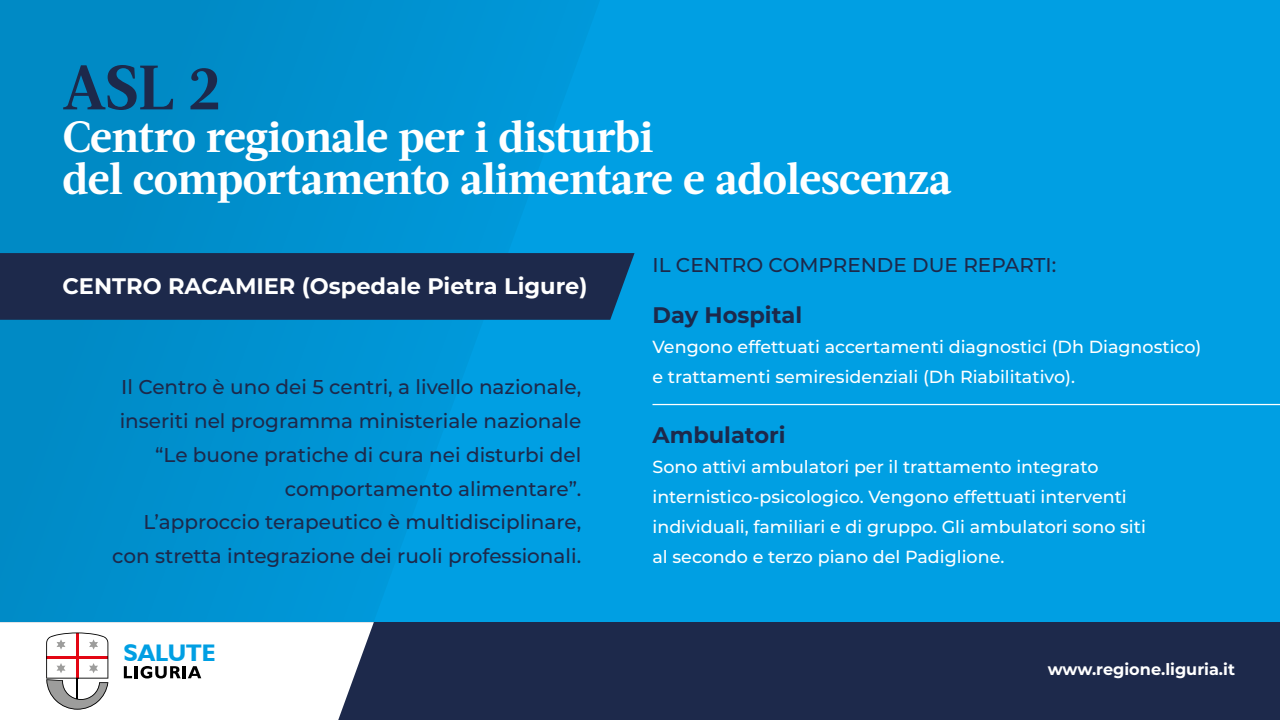
<style>
.page{position:relative;width:1280px;height:720px;background:#009fe3}
.page>*{position:absolute;margin:0;border:0;box-sizing:border-box;transform-origin:0 0}
.t1{font:700 62.5px "Acta";color:#1d294b}
.t2{font:700 43.75px/42.4px "Acta";letter-spacing:-.01em;color:#fff}
.t3{font:700 24px "Humanist 521 BT";color:#009fe3}
.t4{font:700 22.5px "Montserrat";color:#fff}
.t5{font:700 22.5px "Montserrat";color:#1d294b}
.t6{font:500 20px/33.8px "Montserrat";color:#1d294b;text-align:right}
.t7{font:500 17.5px/30px "Montserrat";color:#fff}
.t8{font:700 16.12px "Montserrat";color:#fff}
</style>
<div class="page">
<svg style="left:0;top:0;width:569px;height:622px;fill:#0091d0"></svg>
<div style="left:0;top:622px;width:1280px;height:98px;background:#1d294b"></div>
<svg style="left:0;top:622px;width:374px;height:98px;background:#ebe9eb"></svg>
<div style="left:0;top:253px;width:635px;height:67px;background:#1d294b"></div>
<hr style="left:652px;top:404px;width:628px;height:1px;background:#fff">
<h1 class="t1" style="left:62px;top:51px;width:160px">ASL 2</h1>
<h2 class="t2" style="left:62px;top:116px;width:891px">Centro regionale per i disturbi<br>del comportamento alimentare e adolescenza</h2>
<p class="t4" style="left:62px;top:270px;width:526px">CENTRO RACAMIER (Ospedale Pietra Ligure)</p>
<p class="t6" style="left:112px;top:370px;width:471px">Il Centro è uno dei 5 centri, a livello nazionale, inseriti nel programma ministeriale nazionale “Le buone pratiche di cura nei disturbi del comportamento alimentare”.<br>L’approccio terapeutico è multidisciplinare, con stretta integrazione dei ruoli professionali.</p>
<h3 class="t3" style="left:124px;top:638px;width:93px">SALUTE</h3>
<p class="t6" style="left:652px;top:248px;width:405px">IL CENTRO COMPRENDE DUE REPARTI:</p>
<p class="t5" style="left:652px;top:299px;width:151px">Day Hospital</p>
<p class="t7" style="left:652px;top:331px;width:551px">Vengono effettuati accertamenti diagnostici (Dh Diagnostico) e trattamenti semiresidenziali (Dh Riabilitativo).</p>
<p class="t5" style="left:652px;top:419px;width:134px">Ambulatori</p>
<p class="t7" style="left:652px;top:451px;width:495px">Sono attivi ambulatori per il trattamento integrato internistico-psicologico. Vengono effettuati interventi individuali, familiari e di gruppo. Gli ambulatori sono siti al secondo e terzo piano del Padiglione.</p>
<p class="t8" style="left:1048px;top:658px;width:189px">www.regione.liguria.it</p>
</div>
